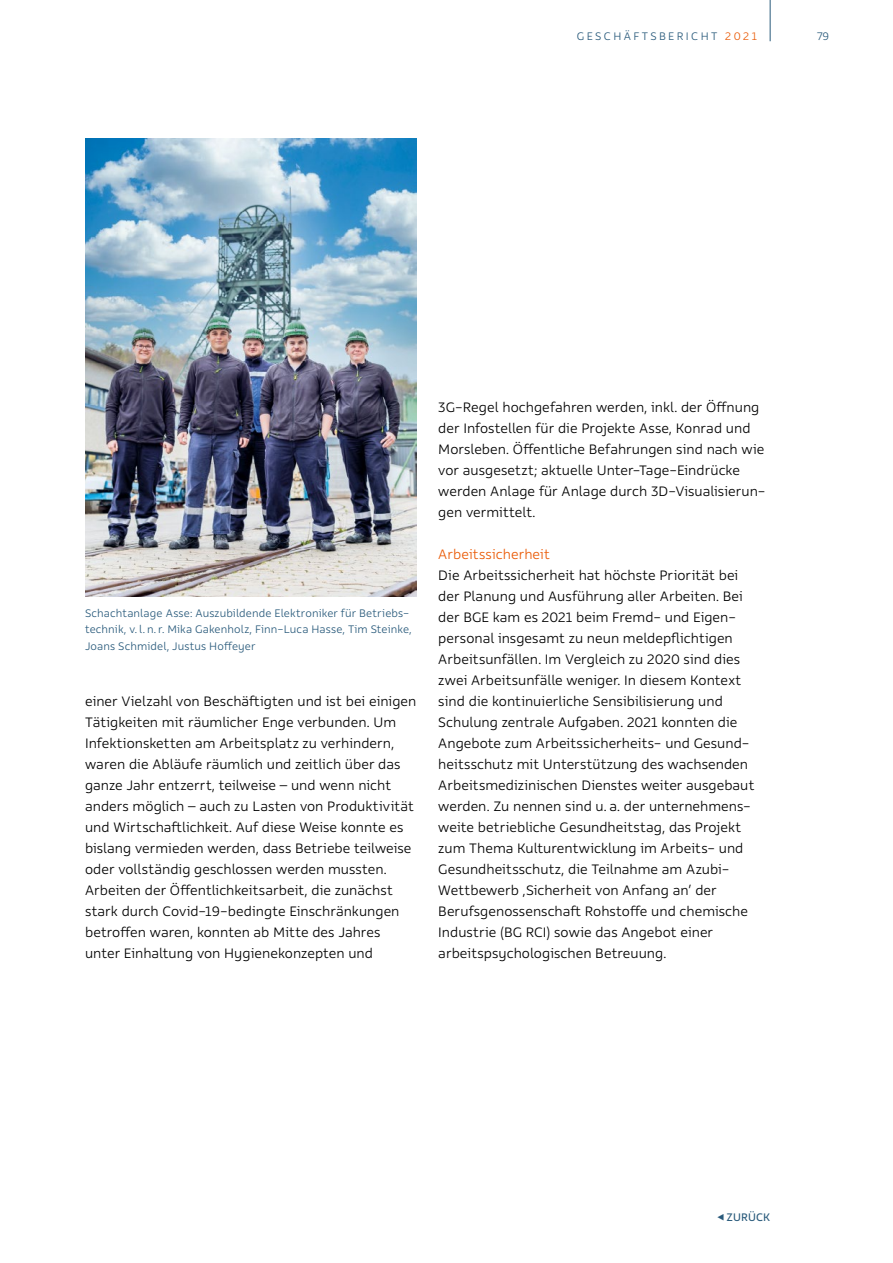
<style>
.page{position:relative;width:893px;height:1263px;background:#fff}
.page>*{position:absolute;margin:0;border:0;box-sizing:border-box;transform-origin:0 0}
.t1{font:300 15px/21px "Rehn";color:#000}
.t2{font:300 15px "Rehn";letter-spacing:.005em;color:#ea5a06}
.t3{font:300 12px/16.5px "Rehn";letter-spacing:.01em;color:#295a7b}
.t4{font:300 12px "Rehn";letter-spacing:.2em;color:#295a7b}
.t5{font:12px "Rehn";letter-spacing:.005em;color:#295a7b}
.s1{color:#ea5a06}
.s2{font-weight:700}
</style>
<div class="page">
<hr style="left:770px;top:0;width:1px;height:41px;background:#295a7b">
<img style="left:85px;top:138px;width:331px;height:458px">
<p class="t4" style="left:577px;top:28px;width:181px">GESCHÄFTSBERICHT <span class="s1">2021</span></p>
<p class="t3" style="left:817px;top:27px;width:14px">79</p>
<p class="t3" style="left:85px;top:605px;width:328px">Schachtanlage Asse: Auszubildende Elektroniker für Betriebs&shy;technik, v. l. n. r. Mika Gakenholz, Finn-Luca Hasse, Tim Steinke,<br>Joans Schmidel, Justus Hoffeyer</p>
<p class="t1" style="left:85px;top:690px;width:333px">einer Vielzahl von Beschäftigten und ist bei einigen Tätigkeiten mit räumlicher Enge verbunden. Um Infektionsketten am Arbeitsplatz zu verhindern, waren die Abläufe räumlich und zeitlich über das ganze Jahr entzerrt, teilweise – und wenn nicht anders möglich – auch zu Lasten von Produktivität und Wirtschaftlichkeit. Auf diese Weise konnte es bislang vermieden werden, dass Betriebe teilweise oder vollständig geschlossen werden mussten.<br>Arbeiten der Öffentlichkeitsarbeit, die zunächst stark durch Covid-19-bedingte Einschränkungen betroffen waren, konnten ab Mitte des Jahres unter Einhaltung von Hygienekonzepten und</p>
<p class="t1" style="left:438px;top:396px;width:329px">3G-Regel hochgefahren werden, inkl. der Öffnung der Infostellen für die Projekte Asse, Konrad und Morsleben. Öffentliche Befahrungen sind nach wie vor ausgesetzt; aktuelle Unter-Tage-Eindrücke werden Anlage für Anlage durch 3D-Visualisierun&shy;gen vermittelt.</p>
<h4 class="t2" style="left:438px;top:544px;width:113px">Arbeitssicherheit</h4>
<p class="t1" style="left:438px;top:564px;width:318px">Die Arbeitssicherheit hat höchste Priorität bei der Planung und Ausführung aller Arbeiten. Bei der BGE kam es 2021 beim Fremd- und Eigen&shy;personal insgesamt zu neun meldepflichtigen Arbeitsunfällen. Im Vergleich zu 2020 sind dies zwei Arbeitsunfälle weniger. In diesem Kontext sind die kontinuierliche Sensibilisierung und Schulung zentrale Aufgaben. 2021 konnten die Angebote zum Arbeitssicherheits- und Gesund&shy;heitsschutz mit Unterstützung des wachsenden Arbeitsmedizinischen Dienstes weiter ausgebaut werden. Zu nennen sind u. a. der unternehmens&shy;weite betriebliche Gesundheitstag, das Projekt zum Thema Kulturentwicklung im Arbeits- und Gesundheitsschutz, die Teilnahme am Azubi-Wettbewerb ‚Sicherheit von Anfang an’ der Berufsgenossenschaft Rohstoffe und chemische Industrie (BG RCI) sowie das Angebot einer arbeitspsychologischen Betreuung.</p>
<p class="t5" style="left:717px;top:1209px;width:55px"><span class="s2">◄</span> ZURÜCK</p>
</div>
